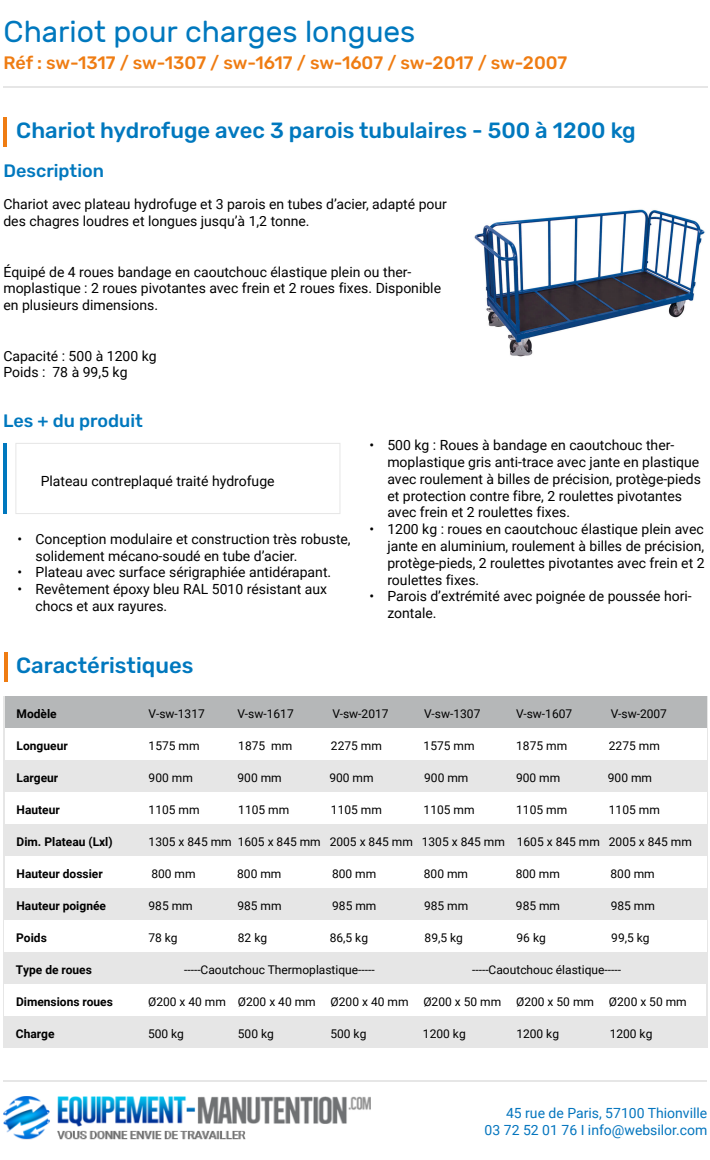
<style>
.page{position:relative;width:710px;height:1160px;background:#fff}
.page>*{position:absolute;margin:0;border:0;box-sizing:border-box;transform-origin:0 0}
.t1{font:30px "Rubik";color:#0078be}
.t2{font:500 22px "Rubik";color:#0078be}
.t3{font:500 18px "Rubik";color:#ef7c12}
.t4{font:500 18px "Rubik";color:#0078be}
.t5{font:14px/16.8px "Roboto";color:#000}
.t6{font:14px "Roboto";color:#0475be}
.t7{font:12px "Roboto";color:#000}
.t8{font:700 12px "Roboto";color:#000}
</style>
<div class="page">
<hr style="left:3px;top:1080px;width:704px;height:2px;background:#e6e6e6">
<img style="left:3px;top:1097px;width:368px;height:43px">
<hr style="left:3px;top:117px;width:4px;height:29px;background:#ef7c12">
<hr style="left:3px;top:443px;width:4px;height:71px;background:#0078be">
<div style="left:15px;top:443px;width:325px;height:71px;border:1px solid #e6e6e6"></div>
<hr style="left:4px;top:653px;width:4px;height:29px;background:#ef7c12">
<div style="left:5px;top:696px;width:702px;height:32px;background:#b5b7b8"></div>
<div style="left:5px;top:760px;width:702px;height:32px;background:#e6e6e6"></div>
<div style="left:5px;top:824px;width:702px;height:32px;background:#e6e6e6"></div>
<hr style="left:3px;top:86px;width:705px;height:2px;background:#e6e6e6">
<div style="left:5px;top:888px;width:702px;height:32px;background:#e6e6e6"></div>
<div style="left:4px;top:952px;width:702px;height:32px;background:#e6e6e6"></div>
<div style="left:4px;top:1016px;width:702px;height:32px;background:#e6e6e6"></div>
<img style="left:474px;top:209px;width:231px;height:148px">
<p class="t1" style="left:4px;top:15px;width:413px">Chariot pour charges longues</p>
<p class="t3" style="left:4px;top:52px;width:565px">Réf : sw-1317 / sw-1307 / sw-1617 / sw-1607 / sw-2017 / sw-2007</p>
<p class="t2" style="left:16px;top:117px;width:621px">Chariot hydrofuge avec 3 parois tubulaires - 500 à 1200 kg</p>
<p class="t4" style="left:4px;top:161px;width:102px">Description</p>
<p class="t5" style="left:3px;top:196px;width:445px">Chariot avec plateau hydrofuge et 3 parois en tubes d’acier, adapté pour des chagres loudres et longues jusqu’à 1,2 tonne.</p>
<p class="t5" style="left:3px;top:263px;width:439px">Équipé de 4 roues bandage en caoutchouc élastique plein ou ther&shy;moplastique : 2 roues pivotantes avec frein et 2 roues fixes. Disponible en plusieurs dimensions.</p>
<p class="t5" style="left:3px;top:347px;width:155px">Capacité : 500 à 1200 kg</p>
<p class="t5" style="left:3px;top:364px;width:126px">Poids : 78 à 99,5 kg</p>
<p class="t4" style="left:3px;top:410px;width:141px">Les + du produit</p>
<p class="t5" style="left:41px;top:472px;width:235px">Plateau contreplaqué traité hydrofuge</p>
<p class="t5" style="left:36px;top:530px;width:317px;text-indent:-18px">• Conception modulaire et construction très robuste, solidement mécano-soudé en tube d’acier.</p>
<p class="t5" style="left:18px;top:563px;width:315px">• Plateau avec surface sérigraphiée antidérapant.</p>
<p class="t5" style="left:36px;top:580px;width:293px;text-indent:-18px">• Revêtement époxy bleu RAL 5010 résistant aux chocs et aux rayures.</p>
<p class="t2" style="left:16px;top:652px;width:179px">Caractéristiques</p>
<p class="t5" style="left:387px;top:436px;width:315px;text-indent:-18px">• 500 kg : Roues à bandage en caoutchouc ther&shy;moplastique gris anti-trace avec jante en plastique avec roulement à billes de précision, protège-pieds et protection contre fibre, 2 roulettes pivotantes avec frein et 2 roulettes fixes.</p>
<p class="t5" style="left:387px;top:520px;width:319px;text-align:justify;text-indent:-18px">• 1200 kg : roues en caoutchouc élastique plein avec jante en aluminium, roulement à billes de précision, protège-pieds, 2 roulettes pivotantes avec frein et 2 roulettes fixes.</p>
<p class="t5" style="left:387px;top:588px;width:306px;text-indent:-18px">• Parois d’extrémité avec poignée de poussée hori&shy;zontale.</p>
<p class="t8" style="left:17px;top:706px;width:42px">Modèle</p>
<p class="t7" style="left:149px;top:706px;width:58px">V-sw-1317</p>
<p class="t7" style="left:238px;top:706px;width:58px">V-sw-1617</p>
<p class="t7" style="left:332px;top:706px;width:58px">V-sw-2017</p>
<p class="t7" style="left:424px;top:706px;width:58px">V-sw-1307</p>
<p class="t7" style="left:516px;top:706px;width:58px">V-sw-1607</p>
<p class="t7" style="left:611px;top:706px;width:58px">V-sw-2007</p>
<p class="t8" style="left:17px;top:738px;width:53px">Longueur</p>
<p class="t7" style="left:149px;top:738px;width:52px">1575 mm</p>
<p class="t7" style="left:238px;top:738px;width:55px">1875 mm</p>
<p class="t7" style="left:331px;top:738px;width:52px">2275 mm</p>
<p class="t7" style="left:424px;top:738px;width:52px">1575 mm</p>
<p class="t7" style="left:516px;top:738px;width:52px">1875 mm</p>
<p class="t7" style="left:609px;top:738px;width:52px">2275 mm</p>
<p class="t8" style="left:17px;top:770px;width:43px">Largeur</p>
<p class="t7" style="left:149px;top:770px;width:46px">900 mm</p>
<p class="t7" style="left:238px;top:770px;width:46px">900 mm</p>
<p class="t7" style="left:329px;top:770px;width:46px">900 mm</p>
<p class="t7" style="left:424px;top:770px;width:46px">900 mm</p>
<p class="t7" style="left:516px;top:770px;width:46px">900 mm</p>
<p class="t7" style="left:608px;top:770px;width:46px">900 mm</p>
<p class="t8" style="left:17px;top:802px;width:45px">Hauteur</p>
<p class="t7" style="left:149px;top:802px;width:52px">1105 mm</p>
<p class="t7" style="left:238px;top:802px;width:52px">1105 mm</p>
<p class="t7" style="left:331px;top:802px;width:52px">1105 mm</p>
<p class="t7" style="left:424px;top:802px;width:52px">1105 mm</p>
<p class="t7" style="left:516px;top:802px;width:52px">1105 mm</p>
<p class="t7" style="left:609px;top:802px;width:52px">1105 mm</p>
<p class="t8" style="left:17px;top:834px;width:98px">Dim. Plateau (Lxl)</p>
<p class="t7" style="left:149px;top:834px;width:545px">1305 x 845 mm 1605 x 845 mm 2005 x 845 mm 1305 x 845 mm 1605 x 845 mm 2005 x 845 mm</p>
<p class="t8" style="left:17px;top:866px;width:88px">Hauteur dossier</p>
<p class="t7" style="left:151px;top:866px;width:46px">800 mm</p>
<p class="t7" style="left:237px;top:866px;width:46px">800 mm</p>
<p class="t7" style="left:332px;top:866px;width:46px">800 mm</p>
<p class="t7" style="left:424px;top:866px;width:46px">800 mm</p>
<p class="t7" style="left:516px;top:866px;width:46px">800 mm</p>
<p class="t7" style="left:611px;top:866px;width:46px">800 mm</p>
<p class="t8" style="left:17px;top:898px;width:91px">Hauteur poignée</p>
<p class="t7" style="left:149px;top:898px;width:46px">985 mm</p>
<p class="t7" style="left:237px;top:898px;width:46px">985 mm</p>
<p class="t7" style="left:332px;top:898px;width:46px">985 mm</p>
<p class="t7" style="left:424px;top:898px;width:46px">985 mm</p>
<p class="t7" style="left:516px;top:898px;width:46px">985 mm</p>
<p class="t7" style="left:611px;top:898px;width:46px">985 mm</p>
<p class="t8" style="left:16px;top:930px;width:32px">Poids</p>
<p class="t7" style="left:148px;top:930px;width:31px">78 kg</p>
<p class="t7" style="left:238px;top:930px;width:31px">82 kg</p>
<p class="t7" style="left:330px;top:930px;width:40px">86,5 kg</p>
<p class="t7" style="left:425px;top:930px;width:40px">89,5 kg</p>
<p class="t7" style="left:517px;top:930px;width:31px">96 kg</p>
<p class="t7" style="left:611px;top:930px;width:40px">99,5 kg</p>
<p class="t8" style="left:16px;top:962px;width:78px">Type de roues</p>
<p class="t7" style="left:184px;top:962px;width:192px">-----Caoutchouc Thermoplastique-----</p>
<p class="t7" style="left:472px;top:962px;width:151px">-----Caoutchouc élastique-----</p>
<p class="t8" style="left:16px;top:994px;width:98px">Dimensions roues</p>
<p class="t7" style="left:148px;top:994px;width:540px">Ø200 x 40 mm Ø200 x 40 mm Ø200 x 40 mm Ø200 x 50 mm Ø200 x 50 mm Ø200 x 50 mm</p>
<p class="t8" style="left:16px;top:1026px;width:40px">Charge</p>
<p class="t7" style="left:148px;top:1026px;width:38px">500 kg</p>
<p class="t7" style="left:238px;top:1026px;width:38px">500 kg</p>
<p class="t7" style="left:330px;top:1026px;width:38px">500 kg</p>
<p class="t7" style="left:423px;top:1026px;width:44px">1200 kg</p>
<p class="t7" style="left:516px;top:1026px;width:44px">1200 kg</p>
<p class="t7" style="left:610px;top:1026px;width:44px">1200 kg</p>
<p class="t6" style="left:506px;top:1103px;width:203px">45 rue de Paris, 57100 Thionville</p>
<p class="t6" style="left:485px;top:1120px;width:224px">03 72 52 01 76 I info@websilor.com</p>
</div>
